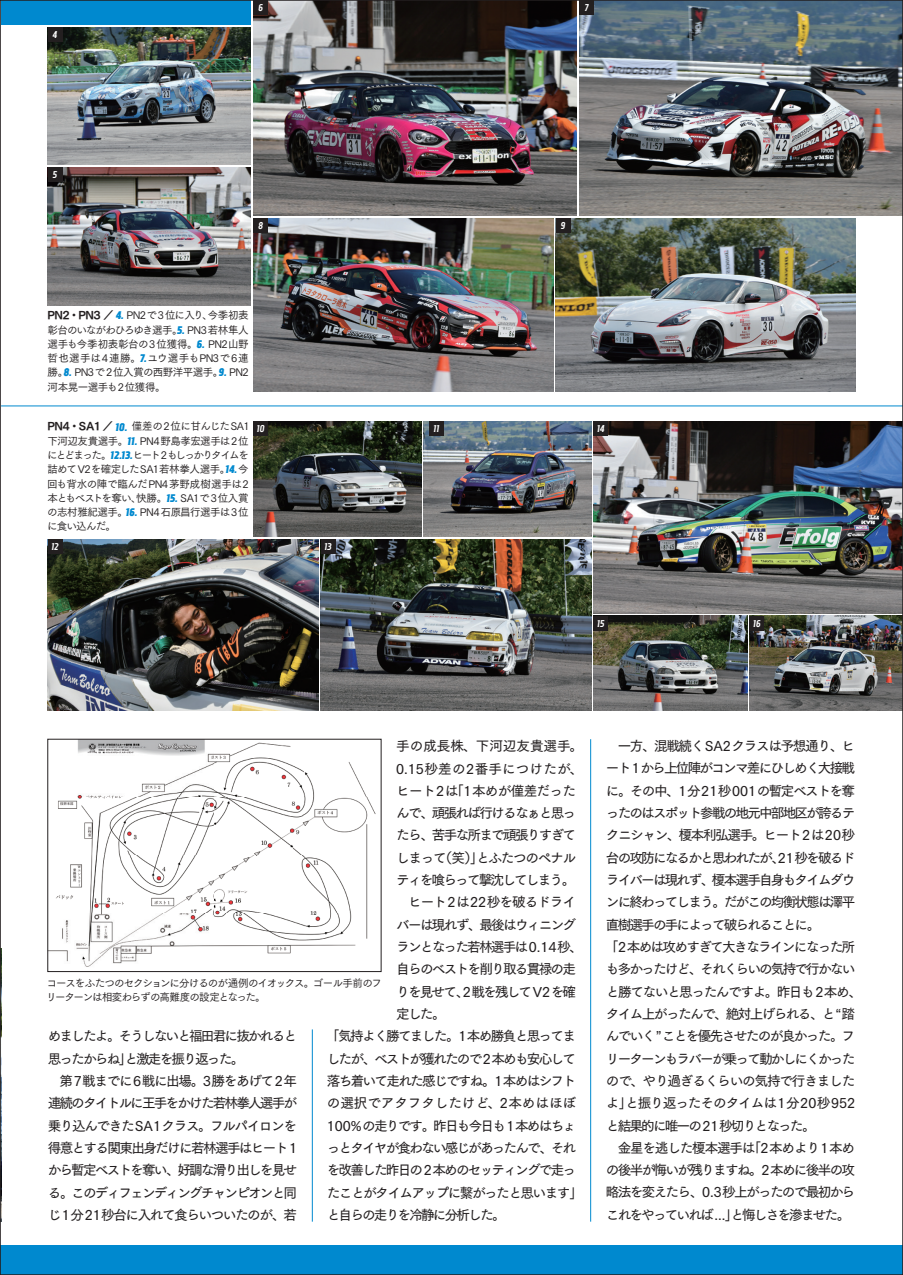
<style>
.page{position:relative;width:903px;height:1275px;background:#fff}
.page>*{position:absolute;margin:0;border:0;box-sizing:border-box;transform-origin:0 0}
.t1{font:13.65px/22.4px "Tsuku Go Pro D";letter-spacing:-.13em;color:#231f20}
.t2{font:13.65px "Tsuku Go Pro D";letter-spacing:-.01em;color:#231f20}
.t3{font:13.65px "Tsuku Go Pro D";letter-spacing:.005em;color:#231f20}
.t4{font:13.65px "Tsuku Go Pro D";letter-spacing:-.095em;color:#231f20}
.t5{font:13.65px "Tsuku Go Pro D";letter-spacing:-.055em;color:#231f20}
.t6{font:13.65px "Tsuku Go Pro D";letter-spacing:-.005em;color:#231f20}
.t7{font:13.65px "Tsuku Go Pro D";letter-spacing:-.075em;color:#231f20}
.t8{font:10.5px/14.2px "Tsuku Go Pro M";letter-spacing:-.06em;color:#231f20;text-align:justify}
.t9{font:10.5px/14.2px "Tsuku Go Pro M";letter-spacing:-.09em;color:#231f20}
.t10{font:italic 700 9.97px "TT Octas";color:#fff}
.s1{font-family:"Tsuku Go Pro E"}
.s2{font-family:"TT Octas";font-weight:900;font-style:italic;font-size:11.03px;color:#0089cf}
</style>
<div class="page">
<div style="left:1px;top:0;width:250px;height:25px;background:#0089cf"></div>
<hr style="left:312px;top:1029px;width:1px;height:193px;background:#0089cf">
<hr style="left:1px;top:406px;width:902px;height:1px;background:#0089cf">
<hr style="left:590px;top:739px;width:1px;height:483px;background:#0089cf">
<div style="left:0;top:1245px;width:903px;height:30px;background:#0089cf"></div>
<img style="left:48px;top:27px;width:203px;height:138px">
<img style="left:253px;top:2px;width:324px;height:214px">
<img style="left:253px;top:218px;width:300px;height:174px">
<img style="left:579px;top:2px;width:322px;height:214px">
<img style="left:556px;top:218px;width:299px;height:174px">
<img style="left:48px;top:167px;width:203px;height:138px">
<img style="left:48px;top:539px;width:270px;height:172px">
<img style="left:321px;top:539px;width:270px;height:172px">
<img style="left:49px;top:741px;width:327px;height:226px">
<div style="left:47px;top:739px;width:334px;height:233px;border:1px solid #231f20"></div>
<div style="left:48px;top:27px;width:15px;height:15px;background:#231f20"></div>
<div style="left:253px;top:0;width:15px;height:15px;background:#231f20"></div>
<div style="left:253px;top:218px;width:15px;height:15px;background:#231f20"></div>
<div style="left:321px;top:539px;width:15px;height:15px;background:#231f20"></div>
<div style="left:48px;top:539px;width:15px;height:15px;background:#231f20"></div>
<div style="left:556px;top:218px;width:14px;height:15px;background:#231f20"></div>
<img style="left:253px;top:421px;width:168px;height:116px">
<img style="left:593px;top:616px;width:154px;height:95px">
<img style="left:423px;top:421px;width:168px;height:116px">
<img style="left:749px;top:616px;width:152px;height:95px">
<img style="left:593px;top:421px;width:308px;height:192px">
<div style="left:253px;top:421px;width:15px;height:15px;background:#231f20"></div>
<div style="left:429px;top:421px;width:15px;height:15px;background:#231f20"></div>
<div style="left:593px;top:421px;width:15px;height:15px;background:#231f20"></div>
<div style="left:593px;top:616px;width:15px;height:15px;background:#231f20"></div>
<div style="left:749px;top:616px;width:15px;height:15px;background:#231f20"></div>
<div style="left:579px;top:0;width:15px;height:15px;background:#231f20"></div>
<div style="left:48px;top:167px;width:15px;height:15px;background:#231f20"></div>
<p class="t10" style="left:53px;top:29px;width:6px">4</p>
<p class="t10" style="left:259px;top:2px;width:6px">6</p>
<p class="t10" style="left:585px;top:2px;width:5px">7</p>
<p class="t10" style="left:53px;top:169px;width:6px">5</p>
<p class="t10" style="left:259px;top:220px;width:6px">8</p>
<p class="t10" style="left:561px;top:220px;width:6px">9</p>
<p class="t8" style="left:47px;top:307px;width:203px"><span class="s1">PN2・PN3 ／</span> <span class="s2">4.</span> PN2で3位に入り、今季初表彰台のいながわひろゆき選手。<span class="s2">5.</span> PN3若林隼人選手も今季初表彰台の3位獲得。<span class="s2">6.</span> PN2山野哲也選手は4連勝。<span class="s2">7.</span>ユウ選手もPN3で6連勝。<span class="s2">8.</span> PN3で2位入賞の西野洋平選手。<span class="s2">9.</span> PN2河本晃一選手も2位獲得。</p>
<p class="t8" style="left:47px;top:418px;width:204px"><span class="s1">PN4・SA1 ／</span> <span class="s2">10.</span> 僅差の2位に甘んじたSA1下河辺友貴選手。<span class="s2">11.</span> PN4野島孝宏選手は2位にとどまった。<span class="s2">12.13.</span>ヒート2もしっかりタイムを詰めてV2を確定したSA1若林拳人選手。<span class="s2">14.</span>今回も背水の陣で臨んだPN4茅野成樹選手は2本ともベストを奪い、快勝。<span class="s2">15.</span> SA1で 3位入賞の志村雅紀選手。<span class="s2">16.</span> PN4石原昌行選手は3位に食い込んだ。</p>
<p class="t10" style="left:257px;top:423px;width:9px">10</p>
<p class="t10" style="left:434px;top:423px;width:7px">11</p>
<p class="t10" style="left:597px;top:423px;width:9px">14</p>
<p class="t10" style="left:52px;top:541px;width:9px">12</p>
<p class="t10" style="left:324px;top:541px;width:9px">13</p>
<p class="t10" style="left:597px;top:617px;width:9px">15</p>
<p class="t10" style="left:753px;top:617px;width:9px">16</p>
<p class="t6" style="left:396px;top:735px;width:188px">手の成長株、下河辺友貴選手。</p>
<p class="t3" style="left:396px;top:757px;width:188px">0.15秒差の2番手につけたが、</p>
<p class="t5" style="left:396px;top:779px;width:181px">ヒート2は「1本めが僅差だった</p>
<p class="t1" style="left:396px;top:800px;width:181px">んで、頑張れば行けるなぁと思っ</p>
<p class="t1" style="left:396px;top:823px;width:181px">たら、苦手な所まで頑張りすぎて</p>
<p class="t4" style="left:396px;top:846px;width:181px">しまって（笑）」とふたつのペナル</p>
<p class="t1" style="left:396px;top:867px;width:181px">ティを喰らって撃沈してしまう。</p>
<p class="t7" style="left:408px;top:891px;width:170px">ヒート2は22秒を破るドライ</p>
<p class="t1" style="left:396px;top:912px;width:181px">バーは現れず、最後はウィニング</p>
<p class="t1" style="left:396px;top:934px;width:188px">ランとなった若林選手は0.14秒、</p>
<p class="t1" style="left:396px;top:956px;width:181px">自らのベストを削り取る貫禄の走</p>
<p class="t1" style="left:396px;top:979px;width:181px">りを見せて、2 戦を残して V2 を確</p>
<p class="t1" style="left:396px;top:1001px;width:51px">定した。</p>
<p class="t1" style="left:326px;top:1023px;width:252px">「気持よく勝てました。1 本め勝負と思ってま</p>
<p class="t1" style="left:327px;top:1046px;width:251px">したが、ベストが獲れたので2 本めも安心して</p>
<p class="t1" style="left:327px;top:1068px;width:251px">落ち着いて走れた感じですね。1 本めはシフト</p>
<p class="t2" style="left:327px;top:1092px;width:251px">の選択でアタフタしたけど、2本めはほぼ</p>
<p class="t1" style="left:327px;top:1113px;width:251px">100% の走りです。昨日も今日も 1 本めはちょ</p>
<p class="t1" style="left:327px;top:1135px;width:251px">っとタイヤが食わない感じがあったんで、それ</p>
<p class="t1" style="left:327px;top:1157px;width:251px">を改善した昨日の 2本めのセッティングで走っ</p>
<p class="t1" style="left:327px;top:1180px;width:258px">たことがタイムアップに繋がったと思います」</p>
<p class="t1" style="left:327px;top:1202px;width:181px">と自らの走りを冷静に分析した。</p>
<p class="t9" style="left:46px;top:975px;width:337px">コースをふたつのセクションに分けるのが通例のイオックス。ゴール手前のフリーターンは相変わらずの高難度の設定となった。</p>
<p class="t1" style="left:48px;top:1023px;width:251px">めましたよ。そうしないと福田君に抜かれると思ったからね」と激走を振り返った。　</p>
<p class="t1" style="left:48px;top:1068px;width:251px;text-align:justify;text-indent:12px">第7戦までに6戦に出場。3勝をあげて2年連続のタイトルに王手をかけた若林拳人選手が乗り込んできたSA1クラス。フルパイロンを得意とする関東出身だけに若林選手はヒート 1から暫定ベストを奪い、好調な滑り出しを見せる。このディフェンディングチャンピオンと同じ1分21秒台に入れて食らいついたのが、若</p>
<p class="t1" style="left:605px;top:733px;width:259px;text-indent:13px">一方、混戦続くSA2クラスは予想通り、ヒート 1 から上位陣がコンマ差にひしめく大接戦に。その中、1分21秒001の暫定ベストを奪ったのはスポット参戦の地元中部地区が誇るテクニシャン、榎本利弘選手。ヒート2は20秒台の攻防になるかと思われたが、21 秒を破るドライバーは現れず、榎本選手自身もタイムダウンに終わってしまう。だがこの均衡状態は澤平直樹選手の手によって破られることに。<br>「2本めは攻めすぎて大きなラインになった所も多かったけど、それくらいの気持で行かないと勝てないと思ったんですよ。昨日も2本め、タイム上がったんで、絶対上げられる、と“踏んでいく”ことを優先させたのが良かった。フリーターンもラバーが乗って動かしにくかったので、やり過ぎるくらいの気持で行きましたよ」と振り返ったそのタイムは1分20秒952と結果的に唯一の 21 秒切りとなった。</p>
<p class="t1" style="left:606px;top:1135px;width:251px;text-align:justify;text-indent:12px">金星を逃した榎本選手は「2本めより1本めの後半が悔いが残りますね。2 本めに後半の攻略法を変えたら、0.3 秒上がったので最初からこれをやっていれば...」と悔しさを滲ませた。</p>
</div>
